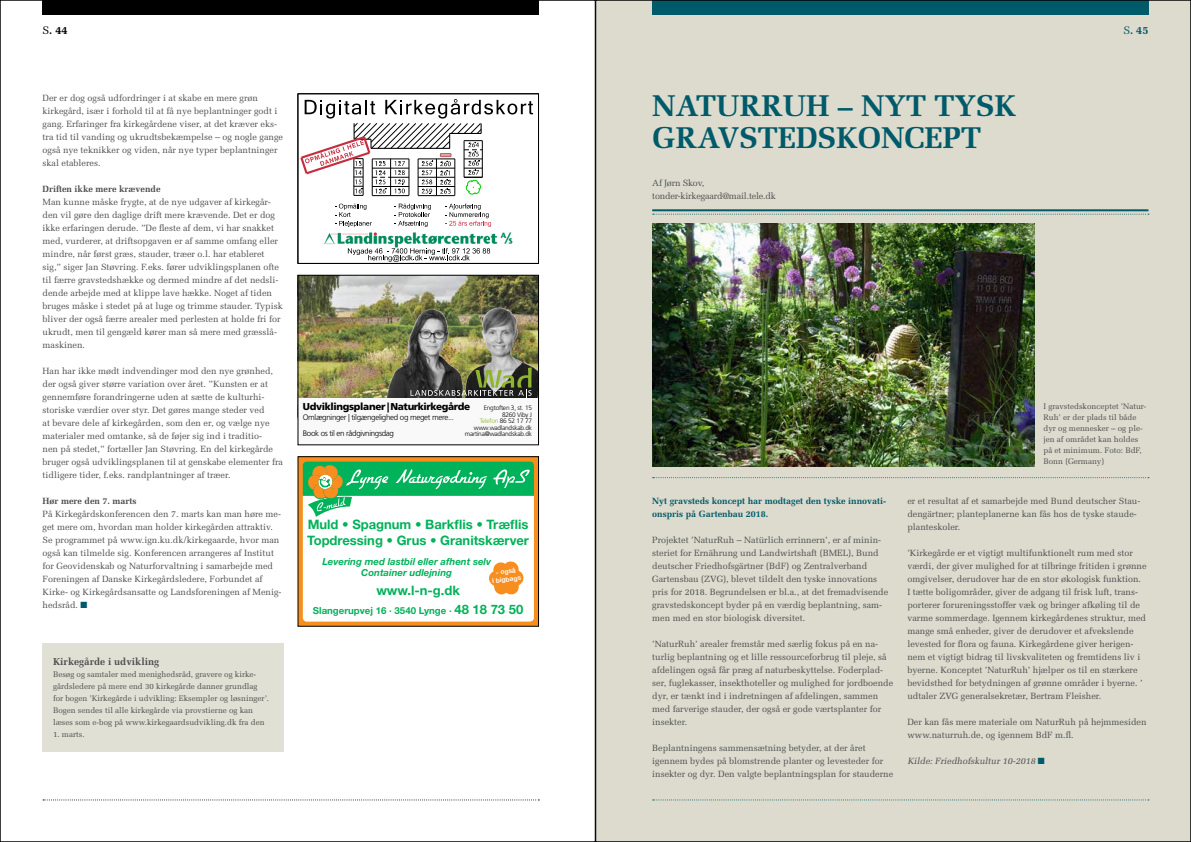
<style>
.page{position:relative;width:1191px;height:842px;background:#fff}
.page>*{position:absolute;margin:0;border:0;box-sizing:border-box;transform-origin:0 0}
.t1{font:700 30px/32px "Melior";color:#005a69}
.t2{font:700 13px/16px "Helvetica Neue";color:#00b259}
.t3{font:700 11px "Melior";color:#000}
.t4{font:700 11px "Melior";color:#005a69}
.t5{font:900 10px "Frutiger LT Std";letter-spacing:-.03em;color:#000}
.t6{font:700 10px "Melior";color:#4d4d4f}
.t7{font:italic 700 9.7px/11.1px "Helvetica Neue";color:#00b259;text-align:center}
.t8{font:700 9.7px "Helvetica Neue";color:#00b259}
.t9{font:9px/13px "Melior";color:#4d4d4f}
.t10{font:700 9px/13px "Melior";color:#005a69}
.t11{font:9px/13px "Melior";letter-spacing:-.02em;color:#4d4d4f}
.t12{font:700 9px "Melior";color:#4d4d4f}
.t13{font:italic 9px "Melior";color:#4d4d4f}
.t14{font:8px/11px "Melior";color:#4d4d4f}
.t15{font:300 8px/15.5px "Frutiger LT Std";letter-spacing:-.04em;color:#000}
.t16{font:700 6.6px/7.9px "Helvetica Neue";color:#fff;text-align:center}
.t17{font:300 6.5px/6.5px "Frutiger LT Std";letter-spacing:-.03em;color:#000;text-align:right}
.s1{font-weight:400}
.s2{color:#005a69}
.s3{color:#8fb430}
.s4{font-size:13px}
</style>
<div class="page">
<div style="left:43px;top:0;width:496px;height:14px;background:#000"></div>
<img style="left:323px;top:232px;width:190px;height:18px">
<svg style="left:335px;top:203px;width:37px;height:24px"></svg>
<svg style="left:300px;top:99px;width:233px;height:97px"></svg>
<svg style="left:394px;top:203px;width:37px;height:24px"></svg>
<svg style="left:445px;top:204px;width:46px;height:23px"></svg>
<svg style="left:348px;top:248px;width:142px;height:14px"></svg>
<div style="left:298px;top:94px;width:241px;height:170px;border:1px solid #000"></div>
<svg style="left:298px;top:458px;width:241px;height:169px"></svg>
<div style="left:298px;top:456px;width:241px;height:170px;border:1px solid #000"></div>
<img style="left:300px;top:277px;width:237px;height:121px">
<img style="left:379px;top:305px;width:70px;height:93px">
<img style="left:449px;top:302px;width:88px;height:96px">
<div style="left:298px;top:398px;width:240px;height:47px;background:#f9f9fa"></div>
<svg style="left:410px;top:367px;width:121px;height:31px;background:#595d4a"></svg>
<div style="left:298px;top:275px;width:241px;height:170px;border:1px solid #000"></div>
<svg style="left:43px;top:799px;width:496px;height:1px"></svg>
<div style="left:43px;top:643px;width:240px;height:109px;background:#e1e0d5"></div>
<div style="left:595px;top:0;width:596px;height:842px;background:#dcdbce"></div>
<svg style="left:652px;top:799px;width:497px;height:1px"></svg>
<svg style="left:652px;top:477px;width:497px;height:1px"></svg>
<img style="left:652px;top:224px;width:382px;height:242px">
<hr style="left:652px;top:209px;width:496px;height:2px;background:#005a69">
<svg style="left:652px;top:214px;width:497px;height:1px"></svg>
<div style="left:652px;top:0;width:496px;height:14px;background:#005a69"></div>
<p class="t3" style="left:43px;top:23px;width:27px"><span class="s1">S</span>. 44</p>
<p class="t9" style="left:43px;top:91px;width:242px">Der er dog også udfordringer i at skabe en mere grøn kirkegård, især i forhold til at få nye beplantninger godt i gang. Erfaringer fra kirkegårdene viser, at det kræver eks&shy;tra tid til vanding og ukrudtsbekæmpelse – og nogle gange også nye teknikker og viden, når nye typer beplantninger skal etableres.</p>
<p class="t12" style="left:43px;top:183px;width:119px">Driften ikke mere krævende</p>
<p class="t9" style="left:43px;top:195px;width:242px">Man kunne måske frygte, at de nye udgaver af kirkegår&shy;den vil gøre den daglige drift mere krævende. Det er dog ikke erfaringen derude. ”De fleste af dem, vi har snakket med, vurderer, at driftsopgaven er af samme omfang eller mindre, når først græs, stauder, træer o.l. har etableret sig,” siger Jan Støvring. F.eks. fører udviklingsplanen ofte til færre gravstedshække og dermed mindre af det nedsli&shy;dende arbejde med at klippe lave hække. Noget af tiden bruges måske i stedet på at luge og trimme stauder. Typisk bliver der også færre arealer med perlesten at holde fri for ukrudt, men til gengæld kører man så mere med græsslå&shy;maskinen.</p>
<p class="t9" style="left:43px;top:364px;width:242px">Han har ikke mødt indvendinger mod den nye grønhed, der også giver større variation over året. ”Kunsten er at gennemføre forandringerne uden at sætte de kulturhi&shy;storiske værdier over styr. Det gøres mange steder ved<br>at bevare dele af kirkegården, som den er, og vælge nye materialer med omtanke, så de føjer sig ind i traditio-<br>nen på stedet,” fortæller Jan Støvring. En del kirkegårde bruger også udviklingsplanen til at genskabe elementer fra tidligere tider, f.eks. randplantninger af træer.</p>
<p class="t12" style="left:43px;top:495px;width:96px">Hør mere den 7. marts</p>
<p class="t9" style="left:43px;top:507px;width:240px">På Kirkegårdskonferencen den 7. marts kan man høre me&shy;get mere om, hvordan man holder kirkegården attraktiv.<br>Se programmet på www.ign.ku.dk/kirkegaarde, hvor man også kan tilmelde sig. Konferencen arrangeres af Institut for Geovidenskab og Naturforvaltning i samarbejde med Foreningen af Danske Kirkegårdsledere, Forbundet af Kirke- og Kirkegårdsansatte og Landsforeningen af Menig&shy;hedsråd. <span class="s2">■</span></p>
<p class="t6" style="left:53px;top:656px;width:108px">Kirkegårde i udvikling</p>
<p class="t14" style="left:53px;top:668px;width:218px;line-height:12px">Besøg og samtaler med menighedsråd, gravere og kirke&shy;gårdsledere på mere end 30 kirkegårde danner grundlag for bogen ’Kirkegårde i udvikling: Eksempler og løsninger’.<br>Bogen sendes til alle kirkegårde via provstierne og kan læses som e-bog på www.kirkegaardsudvikling.dk fra den</p>
<p class="t14" style="left:53px;top:729px;width:33px">1. marts.</p>
<p class="t5" style="left:303px;top:401px;width:169px">Udviklingsplaner | Naturkirkegårde</p>
<p class="t15" style="left:303px;top:410px;width:153px">Omlægninger | tilgængelighed og meget mere...<br>Book os til en rådgivningsdag</p>
<p class="t17" style="left:465px;top:405px;width:69px">Engtoften 3, st. 15<br>8260 Viby J<br><span class="s3">Telefon</span> 86 52 17 77 www.wadlandskab.dk martina@wadlandskab.dk</p>
<h2 class="t2" style="left:307px;top:516px;width:223px">Muld • Spagnum • Barkflis • Træflis<br>Topdressing • Grus • Granitskærver</h2>
<p class="t7" style="left:322px;top:555px;width:170px">Levering med lastbil eller afhent selv<br>Container udlejning</p>
<h2 class="t2" style="left:376px;top:582px;width:85px">www.l-n-g.dk</h2>
<p class="t8" style="left:313px;top:604px;width:212px">Slangerupvej 16 · 3540 Lynge · <span class="s4">48 18 73 50</span></p>
<p class="t16" style="left:491px;top:569px;width:30px;rotate:-6deg">- også<br>i bigbags</p>
<h1 class="t1" style="left:652px;top:90px;width:365px">NATURRUH – NYT TYSK<br>GRAVSTEDSKONCEPT</h1>
<p class="t11" style="left:652px;top:176px;width:125px">Af Jørn Skov, tonder-kirkegaard@mail.tele.dk</p>
<p class="t4" style="left:1123px;top:23px;width:27px"><span class="s1">S</span>. 45</p>
<p class="t14" style="left:1043px;top:401px;width:104px">I gravstedskonceptet ’Natur-<br>Ruh’ er der plads til både dyr og mennesker – og ple&shy;jen af området kan holdes på et minimum. Foto: BdF,<br>Bonn (Germany)</p>
<p class="t10" style="left:652px;top:494px;width:235px">Nyt gravsteds koncept har modtaget den tyske innovati&shy;onspris på Gartenbau 2018.</p>
<p class="t9" style="left:652px;top:533px;width:238px">Projektet ’NaturRuh – Natürlich errinnern’, er af minin&shy;steriet for Ernährung und Landwirtshaft (BMEL), Bund deutscher Friedhofsgärtner (BdF) og Zentralverband Gartensbau (ZVG), blevet tildelt den tyske innovations pris for 2018. Begrundelsen er bl.a., at det fremadvisende gravstedskoncept byder på en værdig beplantning, sam&shy;men med en stor biologisk diversitet.</p>
<p class="t9" style="left:652px;top:637px;width:242px">’NaturRuh’ arealer fremstår med særlig fokus på en na&shy;turlig beplantning og et lille ressourceforbrug til pleje, så afdelingen også får præg af naturbeskyttelse. Foderplad&shy;ser, fuglekasser, insekthoteller og mulighed for jordboende dyr, er tænkt ind i indretningen af afdelingen, sammen med farverige stauder, der også er gode værtsplanter for insekter.</p>
<p class="t9" style="left:652px;top:741px;width:242px">Beplantningens sammensætning betyder, at der året igennem bydes på blomstrende planter og levesteder for insekter og dyr. Den valgte beplantningsplan for stauderne</p>
<p class="t9" style="left:907px;top:494px;width:234px">er et resultat af et samarbejde med Bund deutscher Stau&shy;dengärtner; planteplanerne kan fås hos de tyske staude&shy;planteskoler.</p>
<p class="t9" style="left:907px;top:546px;width:240px">’Kirkegårde er et vigtigt multifunktionelt rum med stor værdi, der giver mulighed for at tilbringe fritiden i grønne omgivelser, derudover har de en stor økologisk funktion.<br>I tætte boligområder, giver de adgang til frisk luft, trans&shy;porterer forureningsstoffer væk og bringer afkøling til de varme sommerdage. Igennem kirkegårdenes struktur, med mange små enheder, giver de derudover et afvekslende levested for flora og fauna. Kirkegårdene giver herigen&shy;nem et vigtigt bidrag til livskvaliteten og fremtidens liv i byerne. Konceptet ’NaturRuh’ hjælper os til en stærkere bevidsthed for betydningen af grønne områder i byerne. ’ udtaler ZVG generalsekretær, Bertram Fleisher.</p>
<p class="t9" style="left:907px;top:715px;width:241px">Der kan fås mere materiale om NaturRuh på hejmmesiden www.naturruh.de, og igennem BdF m.fl.</p>
<p class="t13" style="left:907px;top:756px;width:139px">Kilde: Friedhofskultur 10-2018 <span class="s2">■</span></p>
</div>
